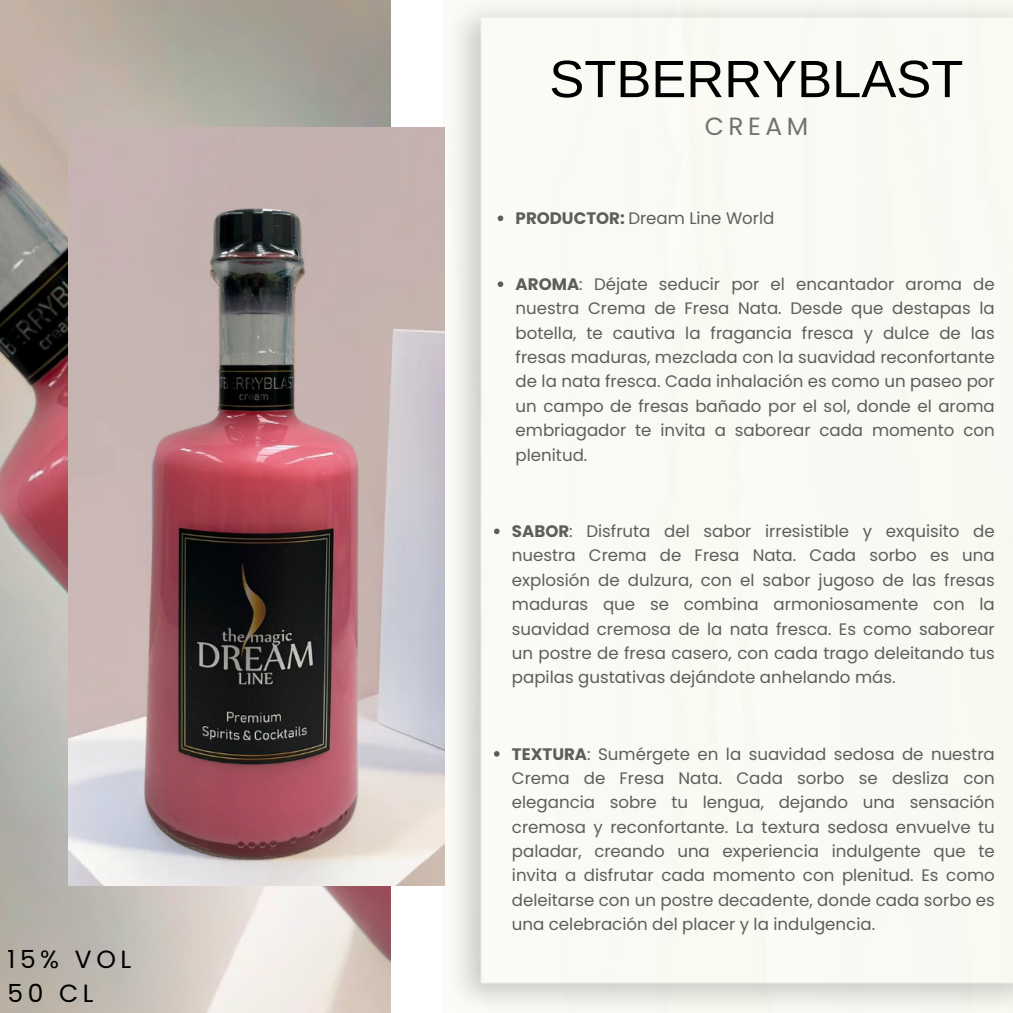
<style>
.page{position:relative;width:1013px;height:1013px;background:#fff}
.page>*{position:absolute;margin:0;border:0;box-sizing:border-box;transform-origin:0 0}
.t1{font:52.5px "Arimo";color:#000}
.t2{font:24.88px/34.8px "Poppins";letter-spacing:.185em;color:#000}
.t3{font:24.88px "Poppins";letter-spacing:.185em;color:#727272}
.t4{font:16.62px/24.4px "Poppins";color:#5d5d5d;text-align:justify}
.s1{font-weight:700}
</style>
<div class="page">
<img style="left:0;top:0;width:390px;height:1012px">
<img style="left:68px;top:127px;width:376px;height:758px">
<svg style="left:497px;top:281px;width:6px;height:6px"></svg>
<svg style="left:497px;top:215px;width:6px;height:6px"></svg>
<svg style="left:494px;top:528px;width:5px;height:6px"></svg>
<svg style="left:494px;top:751px;width:5px;height:5px"></svg>
<p class="t2" style="left:8px;top:941px;width:125px">15% VOL<br>50 CL</p>
<h2 class="t1" style="left:549px;top:50px;width:415px">STBERRYBLAST</h2>
<p class="t3" style="left:704px;top:109px;width:105px">CREAM</p>
<p class="t4" style="left:515px;top:206px;width:260px"><span class="s1">PRODUCTOR:</span> Dream Line World</p>
<p class="t4" style="left:515px;top:272px;width:480px"><span class="s1">AROMA</span>: Déjate seducir por el encantador aroma de nuestra Crema de Fresa Nata. Desde que destapas la botella, te cautiva la fragancia fresca y dulce de las fresas maduras, mezclada con la suavidad reconfortante de la nata fresca. Cada inhalación es como un paseo por un campo de fresas bañado por el sol, donde el aroma embriagador te invita a saborear cada momento con plenitud.</p>
<h1 class="t4" style="left:512px;top:519px;width:484px"><span class="s1">SABOR</span>: Disfruta del sabor irresistible y exquisito de nuestra Crema de Fresa Nata. Cada sorbo es una explosión de dulzura, con el sabor jugoso de las fresas maduras que se combina armoniosamente con la suavidad cremosa de la nata fresca. Es como saborear un postre de fresa casero, con cada trago deleitando tus papilas gustativas dejándote anhelando más.</h1>
<h2 class="t4" style="left:512px;top:741px;width:484px"><span class="s1">TEXTURA</span>: Sumérgete en la suavidad sedosa de nuestra Crema de Fresa Nata. Cada sorbo se desliza con elegancia sobre tu lengua, dejando una sensación cremosa y reconfortante. La textura sedosa envuelve tu paladar, creando una experiencia indulgente que te invita a disfrutar cada momento con plenitud. Es como deleitarse con un postre decadente, donde cada sorbo es una celebración del placer y la indulgencia.</h2>
</div>
